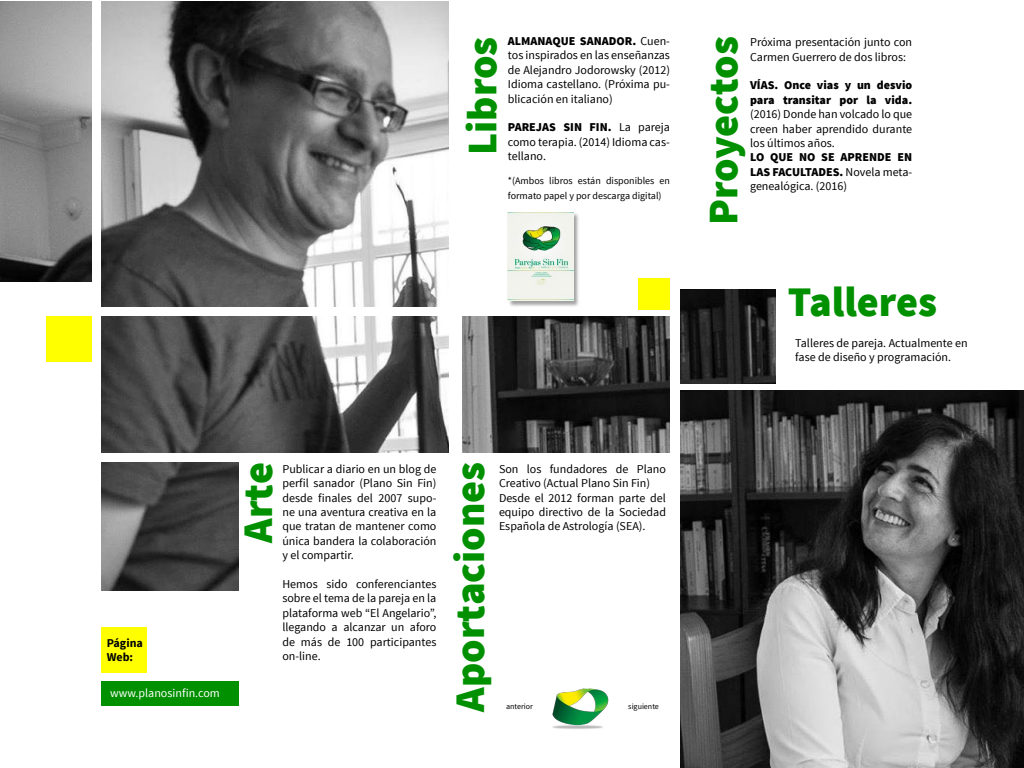
<style>
.page{position:relative;width:1024px;height:768px;background:#fff}
.page>*{position:absolute;margin:0;border:0;box-sizing:border-box;transform-origin:0 0}
.t1{font:900 42px "Source Sans Pro";color:#009000}
.t2{font:12px/14.4px "Source Sans Pro";color:#000;text-align:justify}
.t3{font:900 12px/14.4px "Source Sans Pro";color:#000}
.t4{font:12px "Source Sans Pro";color:#fff}
.t5{font:700 12px/14.4px "Source Sans Pro";color:#000}
.t6{font:10px/14.4px "Source Sans Pro";color:#000}
.t7{font:8px "Source Sans Pro";color:#000}
.s1{font-weight:900}
.s2{font-weight:400}
</style>
<div class="page">
<div style="left:101px;top:681px;width:137px;height:24px;background:#009000"></div>
<img style="left:101px;top:462px;width:137px;height:129px">
<img style="left:0;top:1px;width:92px;height:281px">
<img style="left:101px;top:316px;width:348px;height:137px">
<img style="left:680px;top:390px;width:344px;height:378px">
<img style="left:101px;top:1px;width:348px;height:305px">
<img style="left:462px;top:316px;width:208px;height:137px">
<div style="left:46px;top:316px;width:46px;height:46px;background:#ff0"></div>
<div style="left:638px;top:278px;width:32px;height:32px;background:#ff0"></div>
<img style="left:680px;top:290px;width:96px;height:94px">
<div style="left:101px;top:627px;width:46px;height:46px;background:#ff0"></div>
<img style="left:552px;top:688px;width:57px;height:41px">
<div style="left:508px;top:212px;width:72px;height:95px;background:#000;opacity:.37"></div>
<img style="left:508px;top:212px;width:65px;height:89px">
<h1 class="t1" style="left:455px;top:155px;width:120px;rotate:-90deg">Libros</h1>
<p class="t2" style="left:508px;top:34px;width:164px"><span class="s1">ALMANAQUE SANADOR.</span> Cuen&shy;tos inspirados en las enseñanzas de Alejandro Jodorowsky (2012)<br>Idioma castellano. (Próxima pu&shy;blicación en italiano)</p>
<p class="t2" style="left:508px;top:120px;width:164px"><span class="s1">PAREJAS SIN FIN.</span> La pareja como terapia. (2014) Idioma cas&shy;tellano.</p>
<p class="t6" style="left:508px;top:174px;width:164px">*(Ambos libros están disponibles en formato papel y por descarga digital)</p>
<p class="t5" style="left:107px;top:636px;width:38px">Página<br>Web:</p>
<p class="t4" style="left:110px;top:686px;width:111px">www.planosinfin.com</p>
<h1 class="t1" style="left:231px;top:543px;width:82px;rotate:-90deg">Arte</h1>
<p class="t2" style="left:282px;top:462px;width:156px">Publicar a diario en un blog de perfil sanador (Plano Sin Fin) desde finales del 2007 supo&shy;ne una aventura creativa en la que tratan de mantener como única bandera la colaboración y el compartir.</p>
<p class="t2" style="left:282px;top:577px;width:156px">Hemos sido conferenciantes sobre el tema de la pareja en la plataforma web “El Angelario”, llegando a alcanzar un aforo de más de 100 participantes on-line.</p>
<h1 class="t1" style="left:443px;top:712px;width:252px;rotate:-90deg">Aportaciones</h1>
<p class="t2" style="left:499px;top:462px;width:169px;text-align:left">Son los fundadores de Plano<br>Creativo (Actual Plano Sin Fin)<br>Desde el 2012 forman parte del equipo directivo de la Sociedad<br>Española de Astrología (SEA).</p>
<p class="t7" style="left:506px;top:701px;width:28px">anterior</p>
<p class="t7" style="left:628px;top:701px;width:32px">siguiente</p>
<p class="t2" style="left:750px;top:35px;width:164px">Próxima presentación junto con<br>Carmen Guerrero de dos libros:</p>
<p class="t3" style="left:750px;top:79px;width:164px">VÍAS. Once vias y un desvio para transitar por la vida.</p>
<p class="t2" style="left:750px;top:107px;width:164px">(2016) Donde han volcado lo que creen haber aprendido durante los últimos años.</p>
<p class="t3" style="left:750px;top:151px;width:164px;text-align:justify">LO QUE NO SE APRENDE EN LAS FACULTADES. <span class="s2">Novela meta&shy;genealógica. (2016)</span></p>
<h1 class="t1" style="left:696px;top:225px;width:191px;rotate:-90deg">Proyectos</h1>
<h1 class="t1" style="left:788px;top:275px;width:151px">Talleres</h1>
<p class="t2" style="left:795px;top:336px;width:174px">Talleres de pareja. Actualmente en fase de diseño y programación.</p>
</div>
